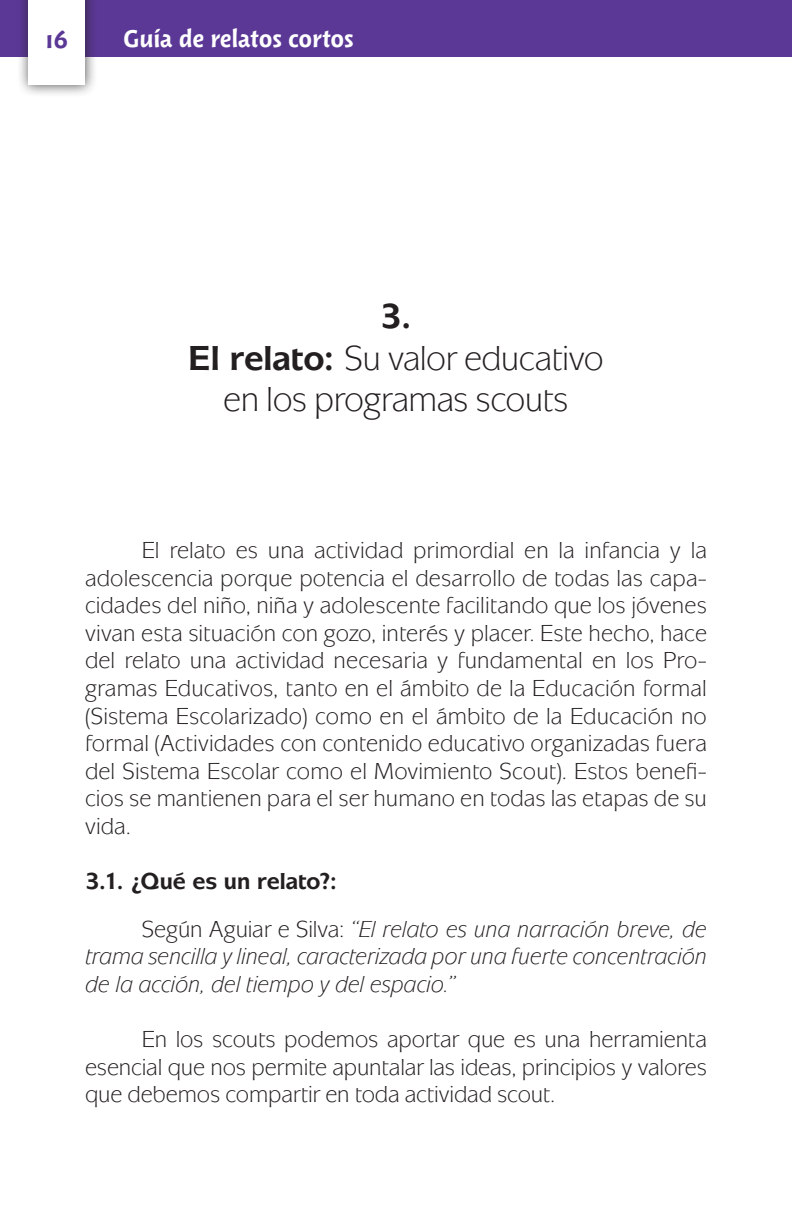
<style>
.page{position:relative;width:792px;height:1224px;background:#fff}
.page>*{position:absolute;margin:0;border:0;box-sizing:border-box;transform-origin:0 0}
.Relatos_Titulos{font:36px/41.4px "Mixage ITC Std";letter-spacing:-.02em;color:#231f20;text-align:center}
.t1{font:600 28px "Woodland ITC Std";letter-spacing:-.005em;color:#fff}
.t2{font:600 28px "Woodland ITC Std";color:#5b3896}
.Relatos_Textos{font:24px/27.6px "Mixage ITC Std";color:#231f20;text-align:justify}
.Relatos_Textos-2{font:italic 24px/27.6px "Mixage ITC Std";letter-spacing:-.005em;color:#231f20;text-align:justify}
.Relatos_Subtitulos{font:700 24px "Mixage ITC Std";color:#231f20}
.s1{font-weight:700}
.s2{font-style:normal}
</style>
<div class="page">
<div style="left:0;top:0;width:792px;height:57px;background:#5b3896"></div>
<div style="left:16px;top:0;width:81px;height:97px;background:#231f20;opacity:.75"></div>
<div style="left:28px;top:0;width:57px;height:85px;background:#fff"></div>
<p class="t2" style="left:45px;top:25px;width:24px">16</p>
<p class="t1" style="left:123px;top:24px;width:232px">Guía de relatos cortos</p>
<p class="Relatos_Titulos" style="left:188px;top:296px;width:417px"><span class="s1">3.<br>El relato:</span> Su valor educativo en los programas scouts</p>
<p class="Relatos_Textos" style="left:85px;top:536px;width:623px;text-indent:57px">El relato es una actividad primordial en la infancia y la adolescencia porque potencia el desarrollo de todas las capa&shy;cidades del niño, niña y adolescente facilitando que los jóvenes vivan esta situación con gozo, interés y placer. Este hecho, hace del relato una actividad necesaria y fundamental en los Pro&shy;gramas Educativos, tanto en el ámbito de la Educación formal (Sistema Escolarizado) como en el ámbito de la Educación no formal (Actividades con contenido educativo organizadas fuera del Sistema Escolar como el Movimiento Scout). Estos benefi&shy;cios se mantienen para el ser humano en todas las etapas de su vida.</p>
<p class="Relatos_Subtitulos" style="left:85px;top:867px;width:254px">3.1. ¿Qué es un relato?:</p>
<p class="Relatos_Textos-2" style="left:85px;top:915px;width:623px;text-indent:57px"><span class="s2">Según Aguiar e Silva:</span> “El relato es una narración breve, de trama sencilla y lineal, caracterizada por una fuerte concentración de la acción, del tiempo y del espacio.”</p>
<p class="Relatos_Textos" style="left:85px;top:1025px;width:623px;text-indent:57px">En los scouts podemos aportar que es una herramienta esencial que nos permite apuntalar las ideas, principios y valores que debemos compartir en toda actividad scout.</p>
</div>
